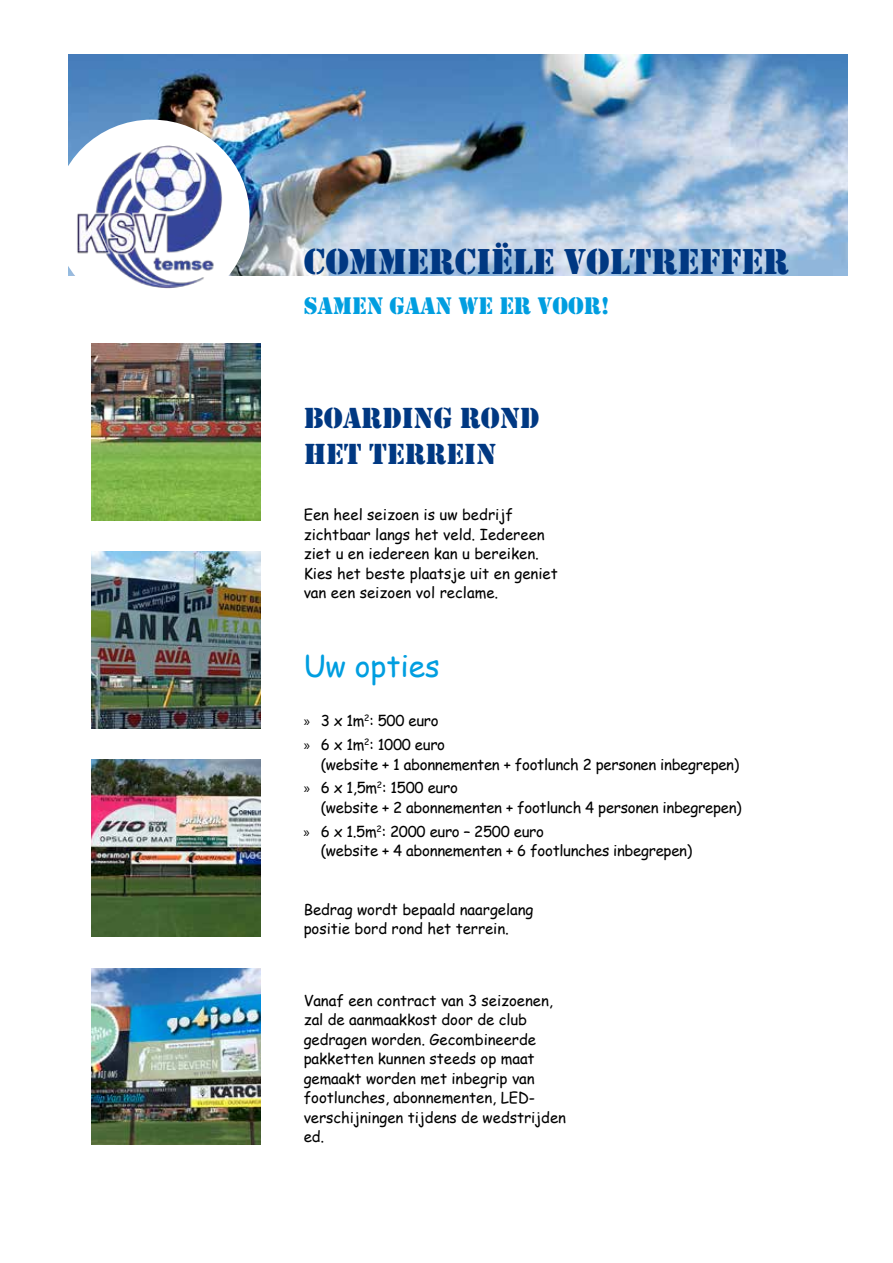
<style>
.page{position:relative;width:893px;height:1263px;background:#fff}
.page>*{position:absolute;margin:0;border:0;box-sizing:border-box;transform-origin:0 0}
.t1{font:37.2px "Stencil";color:#003882}
.t2{font:30px/36px "Stencil";color:#003882}
.t3{font:30px "Comic Sans MS";letter-spacing:-.005em;color:#009ee0}
.t4{font:24.75px "Stencil";color:#009ee0}
.t5{font:15px/19.5px "Comic Sans MS";letter-spacing:-.005em;color:#000}
.s1{font-family:"Myriad Pro"}
</style>
<div class="page">
<img style="left:91px;top:760px;width:170px;height:176px">
<img style="left:91px;top:968px;width:170px;height:177px">
<img style="left:68px;top:54px;width:779px;height:221px">
<div style="left:54px;top:120px;width:196px;height:192px;background:#fff;border-radius:50%"></div>
<img style="left:68px;top:132px;width:167px;height:157px">
<img style="left:91px;top:552px;width:170px;height:176px">
<img style="left:91px;top:344px;width:170px;height:176px">
<h1 class="t1" style="left:304px;top:240px;width:487px">COMMERCIËLE VOLTREFFER</h1>
<h3 class="t4" style="left:304px;top:292px;width:307px">SAMEN GAAN WE ER VOOR!</h3>
<h2 class="t2" style="left:304px;top:400px;width:237px">BOARDING ROND<br>HET TERREIN</h2>
<p class="t5" style="left:304px;top:504px;width:256px">Een heel seizoen is uw bedrijf zichtbaar langs het veld. Iedereen ziet u en iedereen kan u bereiken.<br>Kies het beste plaatsje uit en geniet van een seizoen vol reclame.</p>
<h2 class="t3" style="left:304px;top:644px;width:138px">Uw opties</h2>
<p class="t5" style="left:304px;top:709px;width:143px;line-height:23.7px"><span class="s1">»</span> 3 x 1m<sup>2</sup>: 500 euro <span class="s1">»</span> 6 x 1m<sup>2</sup>: 1000 euro</p>
<p class="t5" style="left:304px;top:752px;width:437px;line-height:23.7px;text-indent:17px">(website + 1 abonnementen + footlunch 2 personen inbegrepen) <span class="s1">»</span> 6 x 1,5m<sup>2</sup>: 1500 euro</p>
<p class="t5" style="left:304px;top:795px;width:440px;line-height:23.7px;text-indent:17px">(website + 2 abonnementen + footlunch 4 personen inbegrepen) <span class="s1">»</span> 6 x 1.5m<sup>2</sup>: 2000 euro – 2500 euro</p>
<p class="t5" style="left:321px;top:840px;width:373px">(website + 4 abonnementen + 6 footlunches inbegrepen)</p>
<p class="t5" style="left:304px;top:899px;width:231px">Bedrag wordt bepaald naargelang positie bord rond het terrein.</p>
<p class="t5" style="left:304px;top:990px;width:264px">Vanaf een contract van 3 seizoenen, zal de aanmaakkost door de club gedragen worden. Gecombineerde pakketten kunnen steeds op maat gemaakt worden met inbegrip van footlunches, abonnementen, LED&shy;verschijningen tijdens de wedstrijden ed.</p>
</div>
